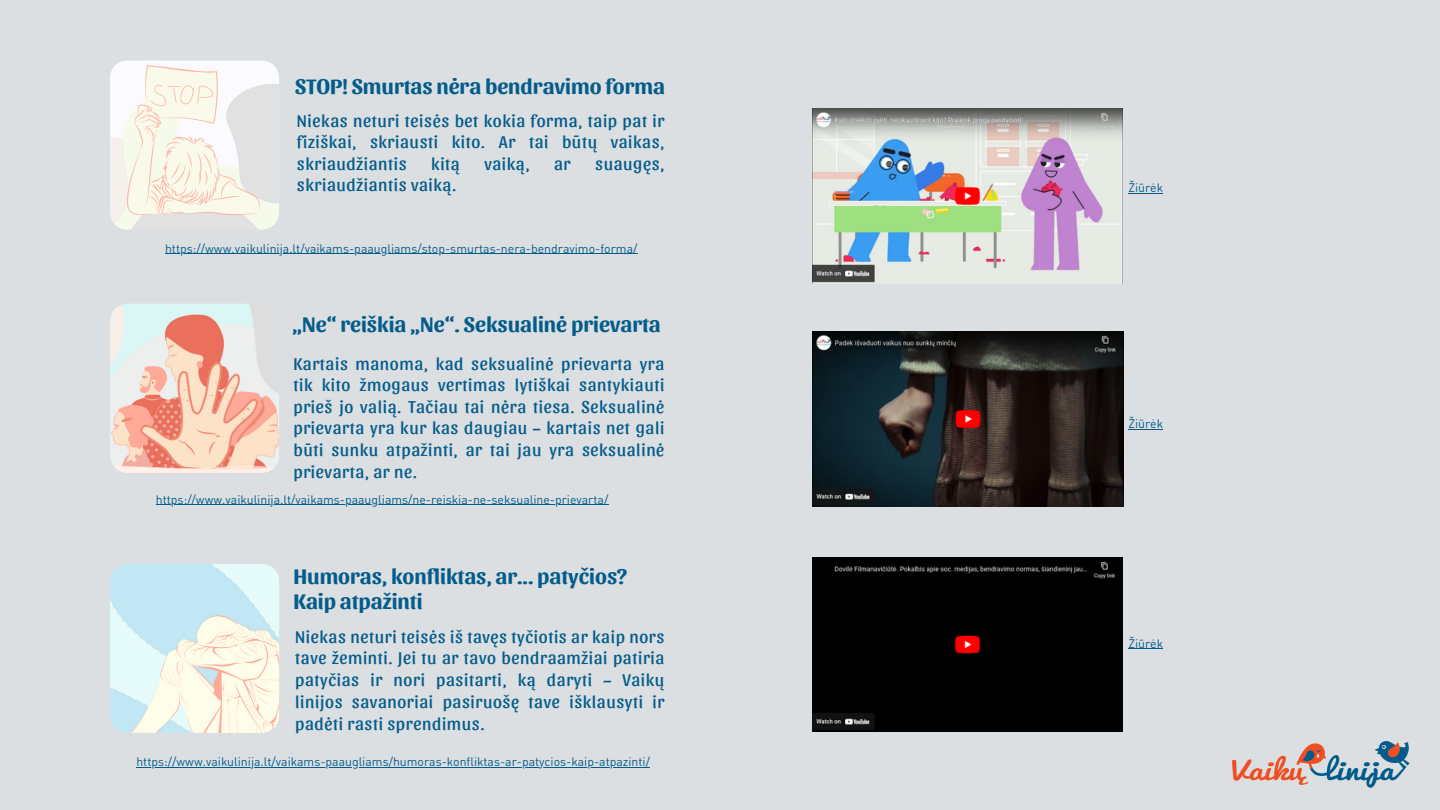
<style>
.page{position:relative;width:1440px;height:810px;background:#dcdfe1}
.page>*{position:absolute;margin:0;border:0;box-sizing:border-box;transform-origin:0 0}
.t1{font:700 21.9px/25.5px "Sansita";color:#045c8b}
.t2{font:17.7px/21.6px "Sansita";letter-spacing:.035em;color:#045c8b;text-align:justify}
.t3{font:12.2px "DIN Round Pro";color:#045c8b}
</style>
<div class="page">
<img style="left:110px;top:61px;width:169px;height:169px">
<img style="left:110px;top:564px;width:169px;height:169px">
<img style="left:110px;top:304px;width:169px;height:169px">
<img style="left:1232px;top:741px;width:178px;height:47px">
<hr style="left:165px;top:254px;width:472px;height:1px;background:#045c8b">
<hr style="left:136px;top:767px;width:514px;height:1px;background:#045c8b">
<hr style="left:156px;top:505px;width:452px;height:1px;background:#045c8b">
<div style="left:813px;top:558px;width:310px;height:174px;background:#000"></div>
<img style="left:813px;top:331px;width:311px;height:175px">
<img style="left:813px;top:109px;width:310px;height:174px">
<hr style="left:1128px;top:193px;width:35px;height:1px;background:#045c8b">
<hr style="left:1128px;top:429px;width:35px;height:1px;background:#045c8b">
<hr style="left:1128px;top:648px;width:35px;height:1px;background:#045c8b">
<p class="t1" style="left:295px;top:72px;width:371px">STOP! Smurtas nėra bendravimo forma</p>
<h1 class="t2" style="left:297px;top:108px;width:369px">Niekas neturi teisės bet kokia forma, taip pat ir fiziškai, skriausti kito. Ar tai būtų vaikas, skriaudžiantis</h1>
<h1 class="t2" style="left:431px;top:152px;width:30px">kitą</h1>
<h1 class="t2" style="left:484px;top:152px;width:47px">vaiką,</h1>
<h1 class="t2" style="left:554px;top:152px;width:18px">ar</h1>
<h1 class="t2" style="left:595px;top:152px;width:71px">suaugęs,</h1>
<h1 class="t2" style="left:297px;top:173px;width:161px">skriaudžiantis vaiką.</h1>
<h2 class="t3" style="left:165px;top:240px;width:474px">https://www.vaikulinija.lt/vaikams-paaugliams/stop-smurtas-nera-bendravimo-forma/</h2>
<h2 class="t1" style="left:292px;top:311px;width:370px">„Ne“ reiškia „Ne“. Seksualinė prievarta</h2>
<p class="t2" style="left:293px;top:351px;width:372px">Kartais manoma, kad seksualinė prievarta yra tik kito žmogaus vertimas lytiškai santykiauti prieš jo valią. Tačiau tai nėra tiesa. Seksualinė prievarta yra kur kas daugiau – kartais net gali būti sunku atpažinti, ar tai jau yra seksualinė prievarta, ar ne.</p>
<p class="t3" style="left:156px;top:491px;width:454px">https://www.vaikulinija.lt/vaikams-paaugliams/ne-reiskia-ne-seksualine-prievarta/</p>
<p class="t1" style="left:293px;top:562px;width:335px">Humoras, konfliktas, ar... patyčios?<br>Kaip atpažinti</p>
<p class="t2" style="left:295px;top:624px;width:371px">Niekas neturi teisės iš tavęs tyčiotis ar kaip nors tave žeminti. Jei tu ar tavo bendraamžiai patiria patyčias ir nori pasitarti, ką daryti – Vaikų linijos savanoriai pasiruošę tave išklausyti ir padėti rasti sprendimus.</p>
<h1 class="t3" style="left:136px;top:754px;width:515px">https://www.vaikulinija.lt/vaikams-paaugliams/humoras-konfliktas-ar-patycios-kaip-atpazinti/</h1>
<p class="t3" style="left:1128px;top:180px;width:36px">Žiūrėk</p>
<p class="t3" style="left:1128px;top:415px;width:36px">Žiūrėk</p>
<p class="t3" style="left:1128px;top:635px;width:36px">Žiūrėk</p>
</div>
